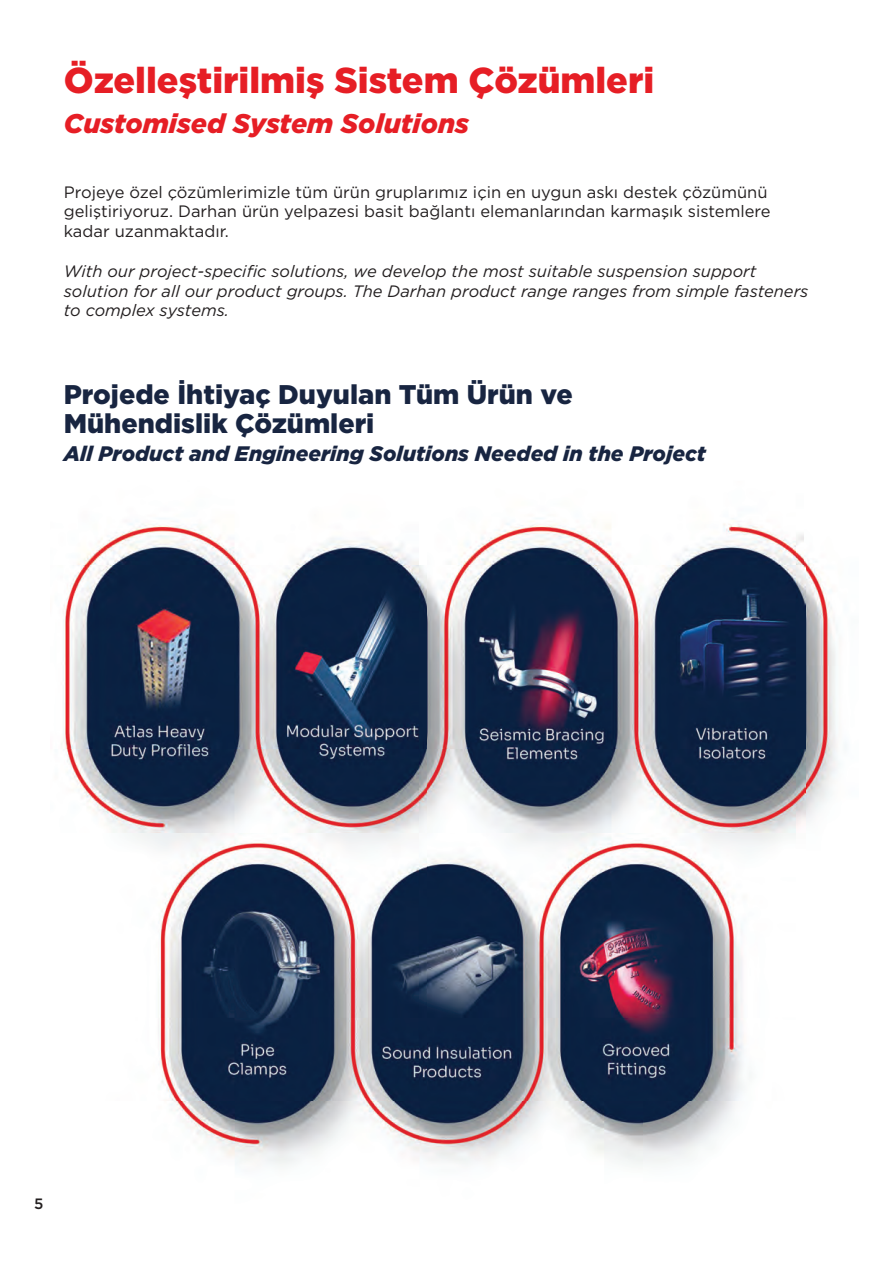
<style>
.page{position:relative;width:893px;height:1263px;background:#fff}
.page>*{position:absolute;margin:0;border:0;box-sizing:border-box;transform-origin:0 0}
.t1{font:900 36px "Gotham";color:#e61e25}
.t2{font:900 27px/28.5px "Gotham";color:#182541}
.t3{font:italic 900 27px "Gotham";color:#e61e25}
.t4{font:italic 900 21px "Gotham";color:#182541}
.t5{font:16.5px/19.8px "Gotham";color:#231f20}
.t6{font:italic 16.5px/19.8px "Gotham";color:#231f20}
.t7{font:500 15px "Gotham";color:#231f20}
</style>
<div class="page">
<img style="left:61px;top:518px;width:785px;height:647px">
<h1 class="t1" style="left:64px;top:67px;width:592px">Özelleştirilmiş Sistem Çözümleri</h1>
<h2 class="t3" style="left:64px;top:114px;width:407px">Customised System Solutions</h2>
<p class="t5" style="left:64px;top:183px;width:708px">Projeye özel çözümlerimizle tüm ürün gruplarımız için en uygun askı destek çözümünü geliştiriyoruz. Darhan ürün yelpazesi basit bağlantı elemanlarından karmaşık sistemlere kadar uzanmaktadır.</p>
<p class="t6" style="left:64px;top:262px;width:746px">With our project-specific solutions, we develop the most suitable suspension support solution for all our product groups. The Darhan product range ranges from simple fasteners to complex systems.</p>
<h2 class="t2" style="left:64px;top:383px;width:511px">Projede İhtiyaç Duyulan Tüm Ürün ve<br>Mühendislik Çözümleri</h2>
<p class="t4" style="left:64px;top:446px;width:644px">All Product and Engineering Solutions Needed in the Project</p>
<p class="t7" style="left:34px;top:1198px;width:11px">5</p>
</div>
